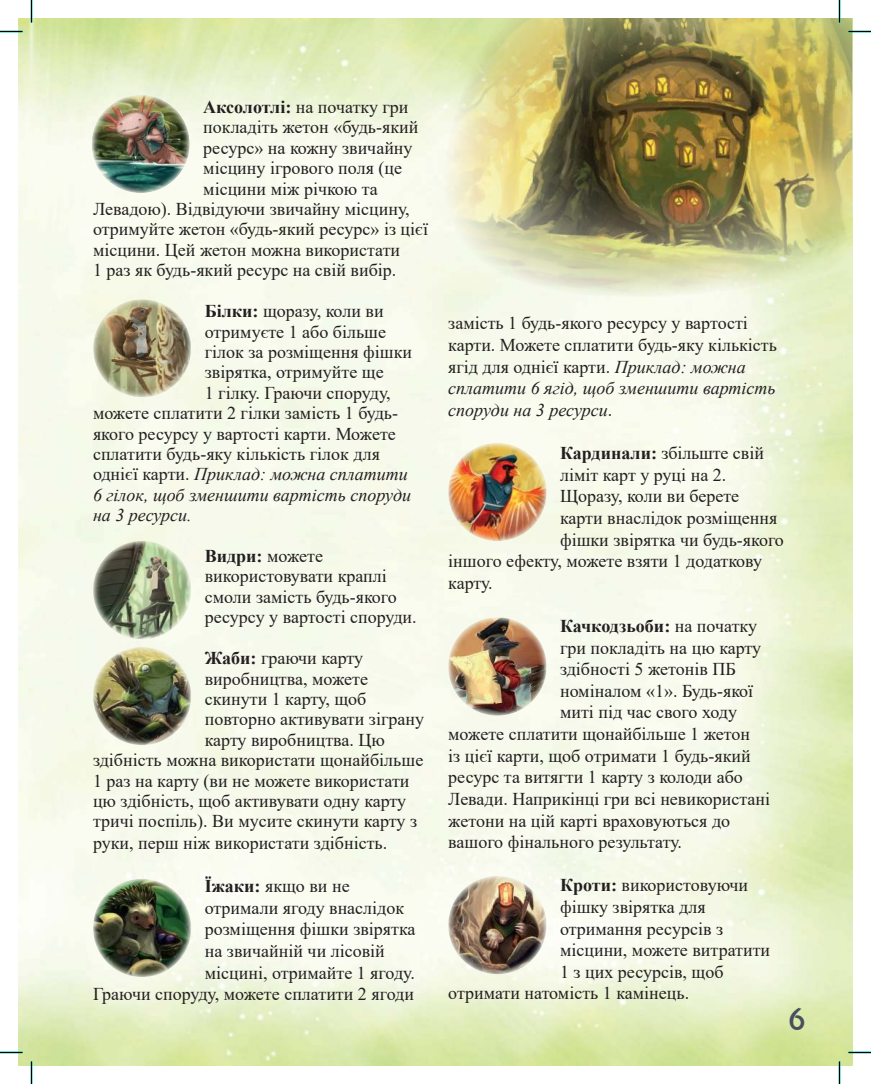
<style>
.page{position:relative;width:871px;height:1084px;background:#fff}
.page>*{position:absolute;margin:0;border:0;box-sizing:border-box;transform-origin:0 0}
.t1{font:31.5px "Uncials";color:#48505d}
.t2{font:18px/21.6px "Times New Roman";color:#231f20}
.t3{font:italic 18px "Times New Roman";color:#231f20}
.t4{font:700 18px "Times New Roman";color:#231f20}
.s1{font-weight:700}
.s2{font-style:normal}
.s3{font-style:italic}
.s4{font-weight:400}
</style>
<div class="page">
<img style="left:92px;top:95px;width:98px;height:98px;border-radius:49px">
<img style="left:448px;top:443px;width:98px;height:98px;border-radius:49px">
<img style="left:93px;top:878px;width:98px;height:99px;border-radius:49px">
<svg style="left:432px;top:19px;width:10px;height:280px;fill:#f7f9e9"></svg>
<img style="left:442px;top:19px;width:410px;height:280px">
<img style="left:93px;top:299px;width:98px;height:98px;border-radius:49px">
<img style="left:448px;top:617px;width:98px;height:98px;border-radius:49px">
<img style="left:93px;top:647px;width:98px;height:98px;border-radius:49px">
<img style="left:93px;top:541px;width:98px;height:98px;border-radius:49px">
<img style="left:448px;top:876px;width:98px;height:98px;border-radius:49px">
<hr style="left:0;top:1051px;width:23px;height:2px;background:#00b7ab">
<hr style="left:848px;top:1051px;width:23px;height:2px;background:#00b7ab">
<hr style="left:838px;top:0;width:2px;height:23px;background:#00b7ab">
<hr style="left:838px;top:1061px;width:2px;height:22px;background:#00b7ab">
<svg style="left:0;top:31px;width:23px;height:1px"></svg>
<svg style="left:848px;top:31px;width:23px;height:1px"></svg>
<svg style="left:0;top:1052px;width:23px;height:1px"></svg>
<svg style="left:848px;top:1052px;width:23px;height:1px"></svg>
<svg style="left:31px;top:0;width:1px;height:23px"></svg>
<svg style="left:31px;top:1061px;width:1px;height:22px"></svg>
<svg style="left:839px;top:0;width:1px;height:23px"></svg>
<svg style="left:839px;top:1061px;width:1px;height:22px"></svg>
<p class="t2" style="left:203px;top:96px;width:207px"><span class="s1">Аксолотлі:</span> на початку гри</p>
<p class="t2" style="left:203px;top:116px;width:217px">покладіть жетон «будь-який</p>
<p class="t2" style="left:203px;top:136px;width:211px">ресурс» на кожну звичайну</p>
<p class="t2" style="left:203px;top:157px;width:200px">місцину ігрового поля (це</p>
<p class="t2" style="left:203px;top:177px;width:176px">місцини між річкою та</p>
<p class="t2" style="left:93px;top:198px;width:318px">Левадою). Відвідуючи звичайну місцину,</p>
<p class="t2" style="left:93px;top:218px;width:336px">отримуйте жетон «будь-який ресурс» із цієї</p>
<p class="t2" style="left:93px;top:238px;width:309px">місцини. Цей жетон можна використати</p>
<p class="t2" style="left:93px;top:259px;width:305px">1 раз як будь-який ресурс на свій вибір.</p>
<p class="t2" style="left:205px;top:300px;width:180px"><span class="s1">Білки:</span> щоразу, коли ви</p>
<p class="t2" style="left:205px;top:320px;width:183px">отримуєте 1 або більше</p>
<p class="t2" style="left:205px;top:340px;width:209px">гілок за розміщення фішки</p>
<p class="t2" style="left:205px;top:361px;width:180px">звірятка, отримуйте ще</p>
<p class="t2" style="left:205px;top:381px;width:187px">1 гілку. Граючи споруду,</p>
<p class="t2" style="left:93px;top:402px;width:307px">можете сплатити 2 гілки замість 1 будь-</p>
<p class="t2" style="left:93px;top:422px;width:304px">якого ресурсу у вартості карти. Можете</p>
<p class="t2" style="left:93px;top:442px;width:288px">сплатити будь-яку кількість гілок для</p>
<p class="t3" style="left:93px;top:462px;width:316px"><span class="s2">однієї карти.</span> Приклад: можна сплатити</p>
<p class="t3" style="left:93px;top:482px;width:320px">6 гілок, щоб зменшити вартість споруди</p>
<p class="t3" style="left:93px;top:503px;width:100px">на 3 ресурси.</p>
<p class="t2" style="left:205px;top:545px;width:213px;line-height:20.4px"><span class="s1">Видри:</span> можете використовувати краплі смоли замість будь-якого ресурсу у вартості споруди.</p>
<p class="t2" style="left:205px;top:646px;width:160px"><span class="s1">Жаби:</span> граючи карту</p>
<p class="t2" style="left:205px;top:667px;width:165px">виробництва, можете</p>
<p class="t2" style="left:205px;top:687px;width:163px">скинути 1 карту, щоб</p>
<p class="t2" style="left:205px;top:708px;width:221px">повторно активувати зіграну</p>
<p class="t2" style="left:205px;top:728px;width:182px">карту виробництва. Цю</p>
<p class="t2" style="left:93px;top:748px;width:332px">здібність можна використати щонайбільше</p>
<p class="t2" style="left:93px;top:769px;width:318px">1 раз на карту (ви не можете використати</p>
<p class="t2" style="left:93px;top:789px;width:315px">цю здібність, щоб активувати одну карту</p>
<p class="t2" style="left:93px;top:810px;width:326px">тричі поспіль). Ви мусите скинути карту з</p>
<p class="t2" style="left:93px;top:831px;width:296px">руки, перш ніж використати здібність.</p>
<p class="t2" style="left:205px;top:874px;width:146px"><span class="s1">Їжаки:</span> якщо ви не</p>
<p class="t2" style="left:205px;top:896px;width:201px">отримали ягоду внаслідок</p>
<p class="t2" style="left:205px;top:918px;width:212px">розміщення фішки звірятка</p>
<p class="t2" style="left:205px;top:939px;width:182px">на звичайній чи лісовій</p>
<p class="t2" style="left:205px;top:961px;width:212px">місцині, отримайте 1 ягоду.</p>
<p class="t2" style="left:93px;top:982px;width:322px">Граючи споруду, можете сплатити 2 ягоди</p>
<p class="t2" style="left:448px;top:312px;width:330px">замість 1 будь-якого ресурсу у вартості карти. Можете сплатити будь-яку кількість ягід для однієї карти. <span class="s3">Приклад: можна сплатити 6 ягід, щоб зменшити вартість споруди на 3 ресурси</span>.</p>
<p class="t2" style="left:560px;top:442px;width:205px"><span class="s1">Кардинали:</span> збільште свій</p>
<p class="t2" style="left:560px;top:463px;width:168px">ліміт карт у руці на 2.</p>
<p class="t2" style="left:560px;top:485px;width:181px">Щоразу, коли ви берете</p>
<p class="t2" style="left:560px;top:506px;width:219px">карти внаслідок розміщення</p>
<p class="t2" style="left:560px;top:528px;width:225px">фішки звірятка чи будь-якого</p>
<p class="t2" style="left:448px;top:550px;width:315px">іншого ефекту, можете взяти 1 додаткову</p>
<p class="t2" style="left:448px;top:571px;width:46px">карту.</p>
<p class="t4" style="left:560px;top:613px;width:199px">Качкодзьоби: <span class="s4">на початку</span></p>
<p class="t2" style="left:560px;top:636px;width:203px">гри покладіть на цю карту</p>
<p class="t2" style="left:560px;top:658px;width:177px">здібності 5 жетонів ПБ</p>
<p class="t2" style="left:560px;top:679px;width:195px">номіналом «1». Будь-якої</p>
<p class="t2" style="left:560px;top:701px;width:178px">миті під час свого ходу</p>
<p class="t2" style="left:448px;top:722px;width:303px">можете сплатити щонайбільше 1 жетон</p>
<p class="t2" style="left:448px;top:744px;width:304px">із цієї карти, щоб отримати 1 будь-який</p>
<p class="t2" style="left:448px;top:766px;width:296px">ресурс та витягти 1 карту з колоди або</p>
<p class="t2" style="left:448px;top:787px;width:323px">Левади. Наприкінці гри всі невикористані</p>
<p class="t2" style="left:448px;top:809px;width:283px">жетони на цій карті враховуються до</p>
<p class="t2" style="left:448px;top:830px;width:235px">вашого фінального результату.</p>
<p class="t2" style="left:560px;top:874px;width:190px"><span class="s1">Кроти:</span> використовуючи</p>
<p class="t2" style="left:560px;top:895px;width:147px">фішку звірятка для</p>
<p class="t2" style="left:560px;top:917px;width:165px">отримання ресурсів з</p>
<p class="t2" style="left:560px;top:938px;width:212px">місцини, можете витратити</p>
<p class="t2" style="left:560px;top:960px;width:165px">1 з цих ресурсів, щоб</p>
<p class="t2" style="left:448px;top:982px;width:242px">отримати натомість 1 камінець.</p>
<h1 class="t1" style="left:789px;top:1000px;width:18px">6</h1>
</div>
